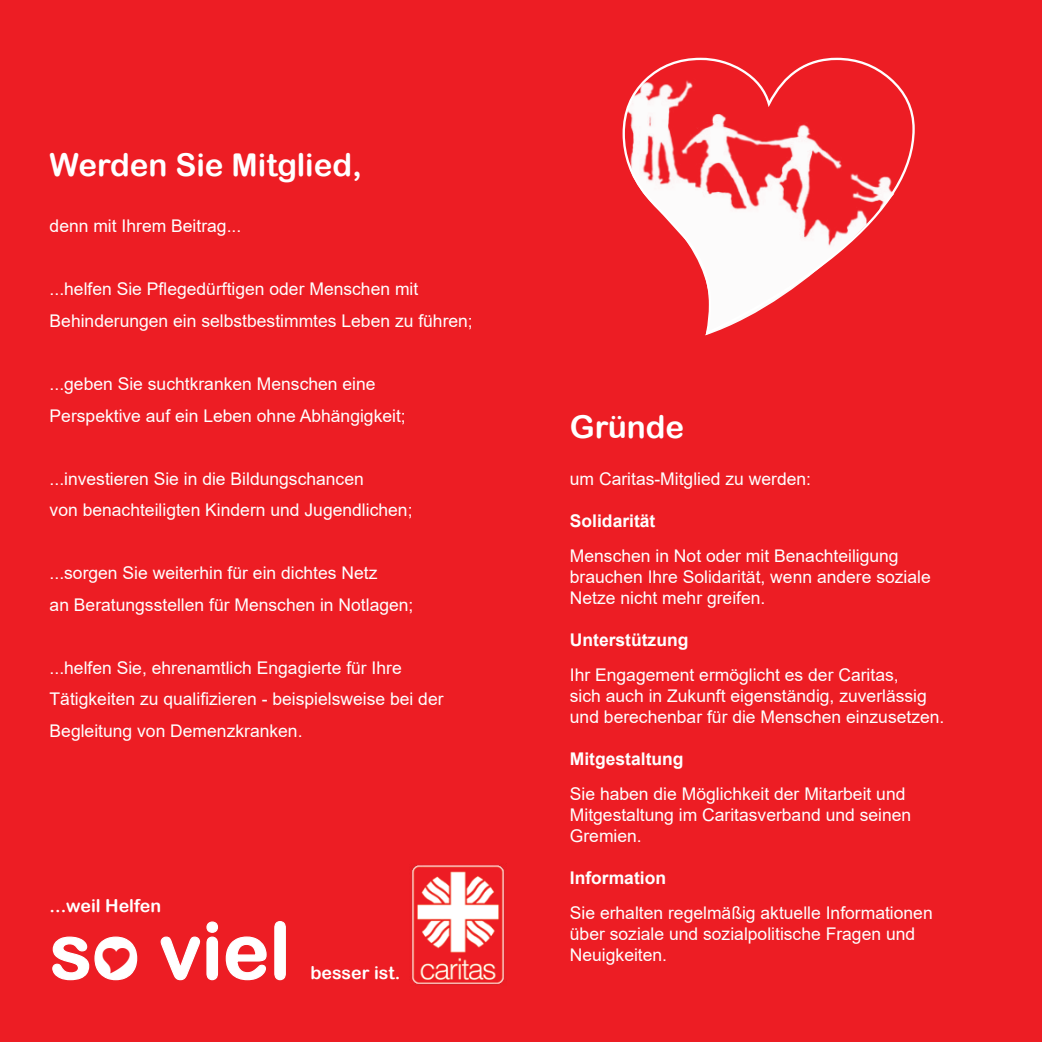
<style>
.page{position:relative;width:1042px;height:1042px;background:#ed1d24}
.page>*{position:absolute;margin:0;border:0;box-sizing:border-box;transform-origin:0 0}
.t1{font:78.4px "Arial Rounded MT Bold";color:#fff}
.t2{font:31.5px "Arial Rounded MT Bold";color:#fff}
.t3{font:17.85px "Arial Rounded MT Bold";color:#fff}
.t4{font:17.5px/21px "Arial";color:#fff}
.t5{font:700 17.5px "Arial";color:#fff}
</style>
<div class="page">
<svg style="left:622px;top:57px;width:293px;height:279px"></svg>
<svg style="left:160px;top:921px;width:59px;height:60px"></svg>
<svg style="left:225px;top:936px;width:42px;height:45px"></svg>
<svg style="left:274px;top:921px;width:12px;height:60px"></svg>
<img style="left:411px;top:865px;width:94px;height:120px">
<svg style="left:52px;top:936px;width:86px;height:45px"></svg>
<h2 class="t2" style="left:50px;top:146px;width:314px">Werden Sie Mitglied,</h2>
<p class="t4" style="left:50px;top:216px;width:193px">denn mit Ihrem Beitrag...</p>
<p class="t4" style="left:50px;top:273px;width:425px;line-height:31.5px">...helfen Sie Pflegedürftigen oder Menschen mit<br>Behinderungen ein selbstbestimmtes Leben zu führen;</p>
<p class="t4" style="left:50px;top:368px;width:358px;line-height:31.5px">...geben Sie suchtkranken Menschen eine<br>Perspektive auf ein Leben ohne Abhängigkeit;</p>
<p class="t4" style="left:50px;top:462px;width:364px;line-height:31.5px">...investieren Sie in die Bildungschancen<br>von benachteiligten Kindern und Jugendlichen;</p>
<p class="t4" style="left:50px;top:557px;width:365px;line-height:31.5px">...sorgen Sie weiterhin für ein dichtes Netz<br>an Beratungsstellen für Menschen in Notlagen;</p>
<p class="t4" style="left:50px;top:651px;width:395px;line-height:31.5px">...helfen Sie, ehrenamtlich Engagierte für Ihre<br>Tätigkeiten zu qualifizieren - beispielsweise bei der<br>Begleitung von Demenzkranken.</p>
<p class="t3" style="left:50px;top:895px;width:113px">...weil Helfen</p>
<h1 class="t1" style="left:50px;top:904px;width:243px">so viel</h1>
<p class="t3" style="left:310px;top:962px;width:92px">besser ist.</p>
<h2 class="t2" style="left:570px;top:408px;width:116px">Gründe</h2>
<p class="t4" style="left:570px;top:468px;width:243px">um Caritas-Mitglied zu werden:</p>
<p class="t5" style="left:570px;top:508px;width:87px">Solidarität</p>
<p class="t4" style="left:570px;top:545px;width:362px">Menschen in Not oder mit Benachteiligung brauchen Ihre Solidarität, wenn andere soziale<br>Netze nicht mehr greifen.</p>
<p class="t5" style="left:570px;top:627px;width:120px">Unterstützung</p>
<p class="t4" style="left:570px;top:664px;width:376px">Ihr Engagement ermöglicht es der Caritas,<br>sich auch in Zukunft eigenständig, zuverlässig und berechenbar für die Menschen einzusetzen.</p>
<p class="t5" style="left:570px;top:746px;width:115px">Mitgestaltung</p>
<p class="t4" style="left:570px;top:783px;width:343px">Sie haben die Möglichkeit der Mitarbeit und<br>Mitgestaltung im Caritasverband und seinen<br>Gremien.</p>
<p class="t5" style="left:570px;top:865px;width:98px">Information</p>
<p class="t4" style="left:570px;top:902px;width:364px">Sie erhalten regelmäßig aktuelle Informationen über soziale und sozialpolitische Fragen und<br>Neuigkeiten.</p>
</div>
